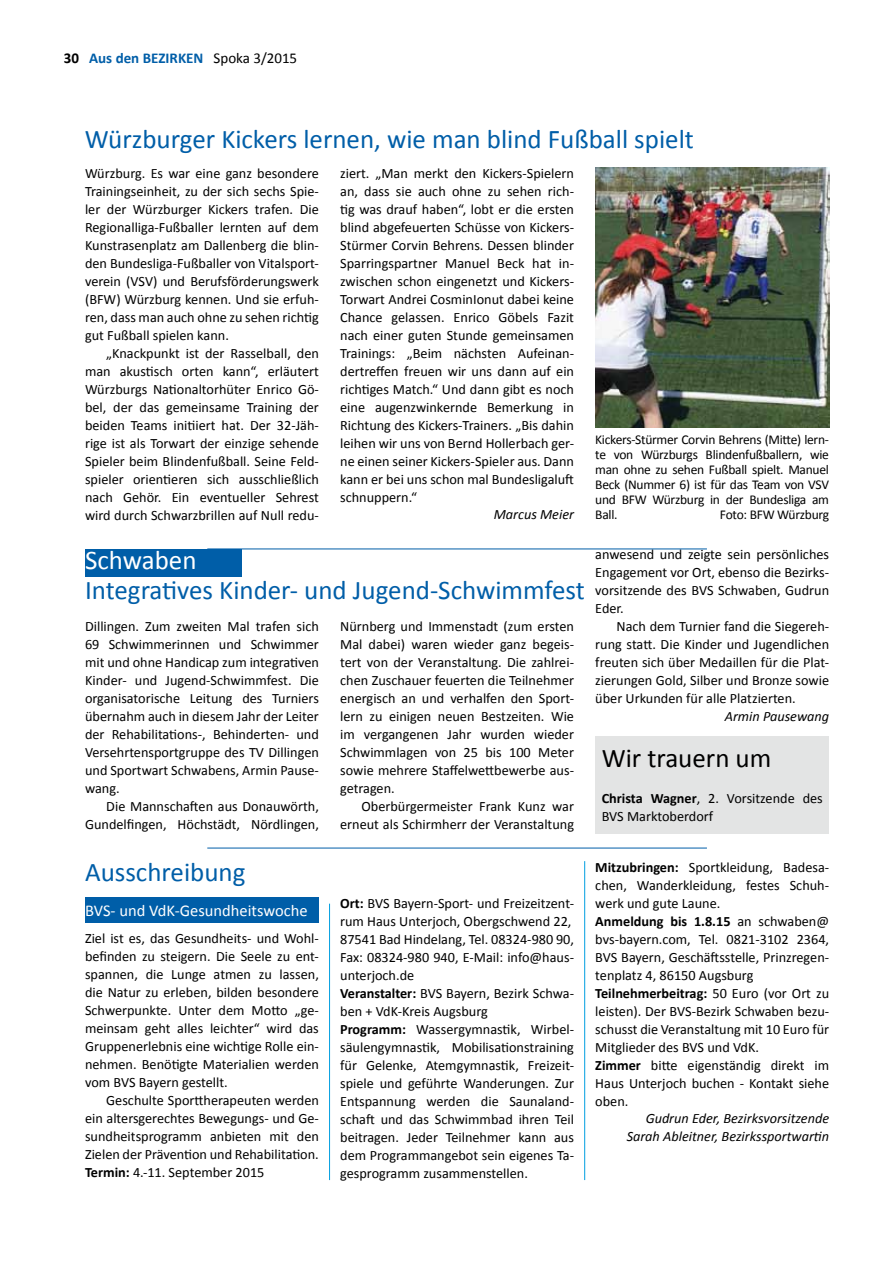
<style>
.page{position:relative;width:893px;height:1263px;background:#fff}
.page>*{position:absolute;margin:0;border:0;box-sizing:border-box;transform-origin:0 0}
.t1{font:27px "Calibri";color:#005ea8}
.t2{font:27px "Calibri";color:#000}
.t3{font:27px "Calibri";color:#fff}
.t4{font:16.5px "Calibri";color:#fff}
.t5{font:700 15px "Calibri";color:#005ea8}
.t6{font:14.25px/18px "Calibri";color:#000;text-align:justify}
.t7{font:italic 14.25px/17.4px "Calibri";color:#000;text-align:right}
.t8{font:13.5px/15px "Calibri";letter-spacing:-.02em;color:#000;text-align:justify}
.s1{color:#000}
.s2{font-weight:400;color:#000}
.s3{font-weight:700}
</style>
<div class="page">
<img style="left:595px;top:167px;width:234px;height:261px">
<div style="left:85px;top:549px;width:157px;height:27px;background:#005ea8"></div>
<div style="left:595px;top:736px;width:234px;height:97px;background:#e3e4e4"></div>
<div style="left:85px;top:897px;width:234px;height:26px;background:#005ea8"></div>
<hr style="left:584px;top:861px;width:1px;height:319px;background:#009ee0">
<hr style="left:329px;top:904px;width:1px;height:276px;background:#009ee0">
<hr style="left:207px;top:549px;width:500px;height:1px;background:#005ea8">
<hr style="left:207px;top:848px;width:500px;height:1px;background:#005ea8">
<p class="t5" style="left:64px;top:49px;width:235px"><span class="s1">30</span> Aus den BEZIRKEN <span class="s2">Spoka 3/2015</span></p>
<h1 class="t1" style="left:85px;top:122px;width:610px">Würzburger Kickers lernen, wie man blind Fußball spielt</h1>
<p class="t6" style="left:85px;top:164px;width:235px">Würzburg. Es war eine ganz besondere Trainingseinheit, zu der sich sechs Spie&shy;ler der Würzburger Kickers trafen. Die Regionalliga-Fußballer lernten auf dem Kunstrasenplatz am Dallenberg die blin&shy;den Bundesliga-Fußballer von Vitalsport&shy;verein (VSV) und Berufsförderungswerk (BFW) Würzburg kennen. Und sie erfuh&shy;ren, dass man auch ohne zu sehen richtig gut Fußball spielen kann.</p>
<p class="t6" style="left:85px;top:344px;width:235px;text-indent:21px">„Knackpunkt ist der Rasselball, den man akustisch orten kann“, erläutert Würzburgs Nationaltorhüter Enrico Gö&shy;bel, der das gemeinsame Training der beiden Teams initiiert hat. Der 32-Jäh&shy;rige ist als Torwart der einzige sehende Spieler beim Blindenfußball. Seine Feld&shy;spieler orientieren sich ausschließlich nach Gehör. Ein eventueller Sehrest wird durch Schwarzbrillen auf Null redu-</p>
<p class="t6" style="left:340px;top:164px;width:235px">ziert. „Man merkt den Kickers-Spielern an, dass sie auch ohne zu sehen rich&shy;tig was drauf haben“, lobt er die ersten blind abgefeuerten Schüsse von Kickers-Stürmer Corvin Behrens. Dessen blinder Sparringspartner Manuel Beck hat in&shy;zwischen schon eingenetzt und Kickers-Torwart Andrei CosminIonut dabei keine Chance gelassen. Enrico Göbels Fazit nach einer guten Stunde gemeinsamen Trainings: „Beim nächsten Aufeinan&shy;dertreffen freuen wir uns dann auf ein richtiges Match.“ Und dann gibt es noch eine augenzwinkernde Bemerkung in Richtung des Kickers-Trainers. „Bis dahin leihen wir uns von Bernd Hollerbach ger&shy;ne einen seiner Kickers-Spieler aus. Dann kann er bei uns schon mal Bundesligaluft schnuppern.“</p>
<p class="t7" style="left:494px;top:505px;width:82px">Marcus Meier</p>
<h1 class="t3" style="left:85px;top:543px;width:113px">Schwaben</h1>
<h1 class="t1" style="left:85px;top:573px;width:501px">Integratives Kinder- und Jugend-Schwimmfest</h1>
<p class="t6" style="left:85px;top:617px;width:235px">Dillingen. Zum zweiten Mal trafen sich 69 Schwimmerinnen und Schwimmer mit und ohne Handicap zum integrativen Kinder- und Jugend-Schwimmfest. Die organisatorische Leitung des Turniers übernahm auch in diesem Jahr der Leiter der Rehabilitations-, Behinderten- und Versehrtensportgruppe des TV Dillingen und Sportwart Schwabens, Armin Pause&shy;wang.</p>
<p class="t6" style="left:85px;top:797px;width:235px;text-align:right">Die Mannschaften aus Donauwörth,<br>Gundelfingen, Höchstädt, Nördlingen,</p>
<p class="t6" style="left:340px;top:617px;width:235px">Nürnberg und Immenstadt (zum ersten Mal dabei) waren wieder ganz begeis&shy;tert von der Veranstaltung. Die zahlrei&shy;chen Zuschauer feuerten die Teilnehmer energisch an und verhalfen den Sport&shy;lern zu einigen neuen Bestzeiten. Wie im vergangenen Jahr wurden wieder Schwimmlagen von 25 bis 100 Meter sowie mehrere Staffelwettbewerbe aus&shy;getragen.</p>
<p class="t6" style="left:340px;top:797px;width:235px;text-align:right">Oberbürgermeister Frank Kunz war erneut als Schirmherr der Veranstaltung</p>
<p class="t8" style="left:595px;top:432px;width:235px">Kickers-Stürmer Corvin Behrens (Mitte) lern&shy;te von Würzburgs Blindenfußballern, wie man ohne zu sehen Fußball spielt. Manuel Beck (Nummer 6) ist für das Team von VSV und BFW Würzburg in der Bundesliga am Ball.</p>
<p class="t8" style="left:720px;top:507px;width:111px">Foto: BFW Würzburg</p>
<p class="t6" style="left:595px;top:545px;width:235px">anwesend und zeigte sein persönliches Engagement vor Ort, ebenso die Bezirks&shy;vorsitzende des BVS Schwaben, Gudrun Eder.</p>
<p class="t6" style="left:595px;top:617px;width:235px;text-indent:21px">Nach dem Turnier fand die Siegereh&shy;rung statt. Die Kinder und Jugendlichen freuten sich über Medaillen für die Plat&shy;zierungen Gold, Silber und Bronze sowie über Urkunden für alle Platzierten.</p>
<p class="t7" style="left:725px;top:707px;width:106px">Armin Pausewang</p>
<h1 class="t2" style="left:602px;top:741px;width:171px">Wir trauern um</h1>
<p class="t6" style="left:602px;top:790px;width:223px"><span class="s3">Christa Wagner</span>, 2. Vorsitzende des<br>BVS Marktoberdorf</p>
<h1 class="t1" style="left:85px;top:855px;width:162px">Ausschreibung</h1>
<p class="t4" style="left:85px;top:900px;width:224px">BVS- und VdK-Gesundheitswoche</p>
<p class="t6" style="left:85px;top:929px;width:235px">Ziel ist es, das Gesundheits- und Wohl&shy;befinden zu steigern. Die Seele zu ent&shy;spannen, die Lunge atmen zu lassen, die Natur zu erleben, bilden besondere Schwerpunkte. Unter dem Motto „ge&shy;meinsam geht alles leichter“ wird das Gruppenerlebnis eine wichtige Rolle ein&shy;nehmen. Benötigte Materialien werden vom BVS Bayern gestellt.</p>
<p class="t6" style="left:85px;top:1091px;width:235px;text-indent:21px">Geschulte Sporttherapeuten werden ein altersgerechtes Bewegungs- und Ge&shy;sundheitsprogramm anbieten mit den Zielen der Prävention und Rehabilitation.<br><span class="s3">Termin:</span> 4.-11. September 2015</p>
<p class="t6" style="left:340px;top:894px;width:235px;text-align:left"><span class="s3">Ort:</span> BVS Bayern-Sport- und Freizeitzent&shy;rum Haus Unterjoch, Obergschwend 22, 87541 Bad Hindelang, Tel. 08324-980 90, Fax: 08324-980 940, E-Mail: info@haus&shy;unterjoch.de<br><span class="s3">Veranstalter:</span> BVS Bayern, Bezirk Schwa&shy;ben + VdK-Kreis Augsburg<br><span class="s3">Programm:</span> Wassergymnastik, Wirbel&shy;säulengymnastik, Mobilisationstraining für Gelenke, Atemgymnastik, Freizeit&shy;spiele und geführte Wanderungen. Zur Entspannung werden die Saunaland&shy;schaft und das Schwimmbad ihren Teil beitragen. Jeder Teilnehmer kann aus dem Programmangebot sein eigenes Ta&shy;gesprogramm zusammenstellen.</p>
<p class="t6" style="left:595px;top:858px;width:235px;text-align:left"><span class="s3">Mitzubringen:</span> Sportkleidung, Badesa&shy;chen, Wanderkleidung, festes Schuh&shy;werk und gute Laune.<br><span class="s3">Anmeldung bis 1.8.15</span> an schwaben@ bvs-bayern.com, Tel. 0821-3102 2364, BVS Bayern, Geschäftsstelle, Prinzregen&shy;tenplatz 4, 86150 Augsburg <span class="s3">Teilnehmerbeitrag:</span> 50 Euro (vor Ort zu leisten). Der BVS-Bezirk Schwaben bezu&shy;schusst die Veranstaltung mit 10 Euro für Mitglieder des BVS und VdK.<br><span class="s3">Zimmer</span> bitte eigenständig direkt im Haus Unterjoch buchen - Kontakt siehe oben.</p>
<p class="t7" style="left:627px;top:1109px;width:204px">Gudrun Eder, Bezirksvorsitzende<br>Sarah Ableitner, Bezirkssportwartin</p>
</div>
